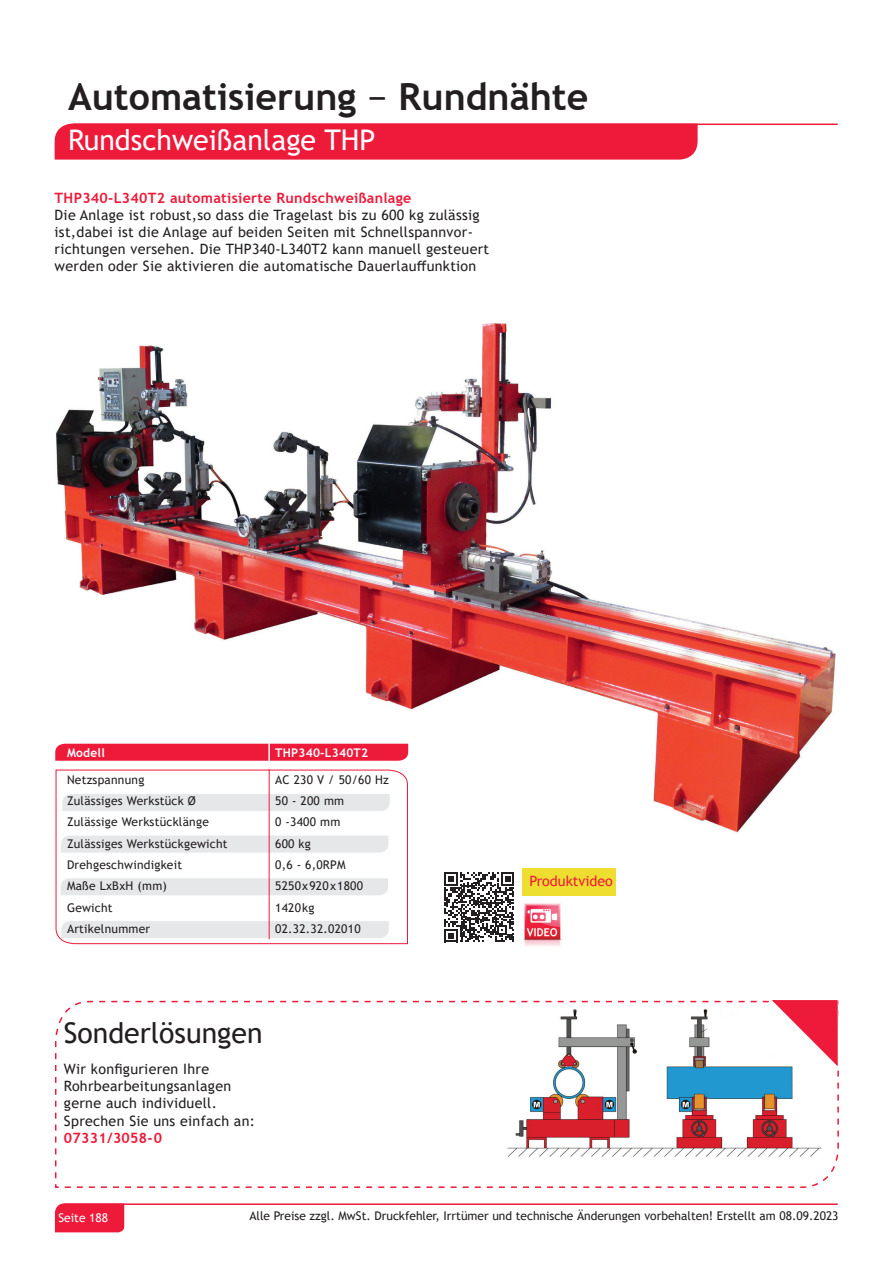
<style>
.page{position:relative;width:893px;height:1263px;background:#fff}
.page>*{position:absolute;margin:0;border:0;box-sizing:border-box;transform-origin:0 0}
.t1{font:700 37.5px "Trebuchet MS";color:#231f20}
.t2{font:28.5px "Trebuchet MS";color:#fff}
.t3{font:28.5px "Trebuchet MS";color:#231f20}
.t4{font:14.25px/17.1px "Trebuchet MS";letter-spacing:.02em;color:#231f20}
.t5{font:700 14.25px "Trebuchet MS";letter-spacing:.02em;color:#ed1a3a}
.t6{font:14.25px "Trebuchet MS";color:#ed1a3a}
.t7{font:12px "Trebuchet MS";letter-spacing:.02em;color:#231f20}
.t8{font:12px "Trebuchet MS";color:#231f20}
.t9{font:700 12px "Trebuchet MS";letter-spacing:.02em;color:#fff}
.t10{font:12px "Trebuchet MS";color:#fff}
.s1{font-weight:400}
</style>
<div class="page">
<hr style="left:64px;top:1203px;width:774px;height:2px;background:#ed1a3a">
<div style="left:55px;top:1203px;width:69px;height:29px;background:#ed1a3a"></div>
<hr style="left:73px;top:124px;width:765px;height:1px;background:#ed1a3a">
<div style="left:55px;top:124px;width:643px;height:36px;background:#ed1a3a"></div>
<svg style="left:54px;top:1000px;width:785px;height:188px"></svg>
<img style="left:56px;top:323px;width:780px;height:510px">
<img style="left:505px;top:1136px;width:330px;height:22px">
<svg style="left:96px;top:1000px;width:743px;height:136px"></svg>
<svg style="left:444px;top:872px;width:70px;height:70px"></svg>
<img style="left:522px;top:903px;width:40px;height:43px">
<div style="left:523px;top:868px;width:93px;height:27px;background:#edde2f"></div>
<div style="left:55px;top:744px;width:353px;height:17px;background:#ed1a3a"></div>
<svg style="left:55px;top:769px;width:353px;height:175px"></svg>
<hr style="left:268px;top:742px;width:2px;height:22px;background:#fff">
<svg style="left:61px;top:769px;width:329px;height:170px"></svg>
<p class="t1" style="left:68px;top:74px;width:522px">Automatisierung <span class="s1">−</span> Rundnähte</p>
<p class="t2" style="left:68px;top:122px;width:309px">Rundschweißanlage THP</p>
<p class="t5" style="left:55px;top:189px;width:358px">THP340-L340T2 automatisierte Rundschweißanlage</p>
<p class="t4" style="left:55px;top:206px;width:436px">Die Anlage ist robust,so dass die Tragelast bis zu 600 kg zulässig ist,dabei ist die Anlage auf beiden Seiten mit Schnellspannvor&shy;richtungen versehen. Die THP340-L340T2 kann manuell gesteuert werden oder Sie aktivieren die automatische Dauerlauffunktion</p>
<p class="t9" style="left:67px;top:745px;width:39px">Modell</p>
<p class="t9" style="left:275px;top:745px;width:95px">THP340-L340T2</p>
<p class="t7" style="left:67px;top:772px;width:79px">Netzspannung</p>
<p class="t7" style="left:275px;top:772px;width:115px">AC 230 V / 50/60 Hz</p>
<p class="t7" style="left:67px;top:793px;width:130px">Zulässiges Werkstück Ø</p>
<p class="t7" style="left:275px;top:793px;width:70px">50 - 200 mm</p>
<p class="t7" style="left:67px;top:815px;width:143px">Zulässige Werkstücklänge</p>
<p class="t7" style="left:275px;top:815px;width:67px">0 -3400 mm</p>
<p class="t7" style="left:67px;top:836px;width:162px">Zulässiges Werkstückgewicht</p>
<p class="t7" style="left:275px;top:836px;width:37px">600 kg</p>
<p class="t7" style="left:67px;top:857px;width:117px">Drehgeschwindigkeit</p>
<p class="t7" style="left:275px;top:857px;width:72px">0,6 - 6,0RPM</p>
<p class="t7" style="left:67px;top:878px;width:101px">Maße LxBxH (mm)</p>
<p class="t7" style="left:275px;top:878px;width:89px">5250x920x1800</p>
<p class="t7" style="left:67px;top:900px;width:47px">Gewicht</p>
<p class="t7" style="left:275px;top:900px;width:41px">1420kg</p>
<p class="t7" style="left:67px;top:921px;width:85px">Artikelnummer</p>
<p class="t7" style="left:275px;top:921px;width:87px">02.32.32.02010</p>
<p class="t3" style="left:64px;top:1014px;width:200px">Sonderlösungen</p>
<p class="t4" style="left:64px;top:1060px;width:169px">Wir konfigurieren Ihre<br>Rohrbearbeitungsanlagen</p>
<p class="t4" style="left:64px;top:1095px;width:154px">gerne auch individuell.</p>
<p class="t4" style="left:64px;top:1112px;width:193px">Sprechen Sie uns einfach an:</p>
<p class="t5" style="left:64px;top:1129px;width:100px">07331/3058-0</p>
<p class="t6" style="left:529px;top:872px;width:85px">Produktvideo</p>
<p class="t10" style="left:59px;top:1210px;width:51px">Seite 188</p>
<p class="t8" style="left:249px;top:1208px;width:591px">Alle Preise zzgl. MwSt. Druckfehler, Irrtümer und technische Änderungen vorbehalten! Erstellt am 08.09.2023</p>
</div>
